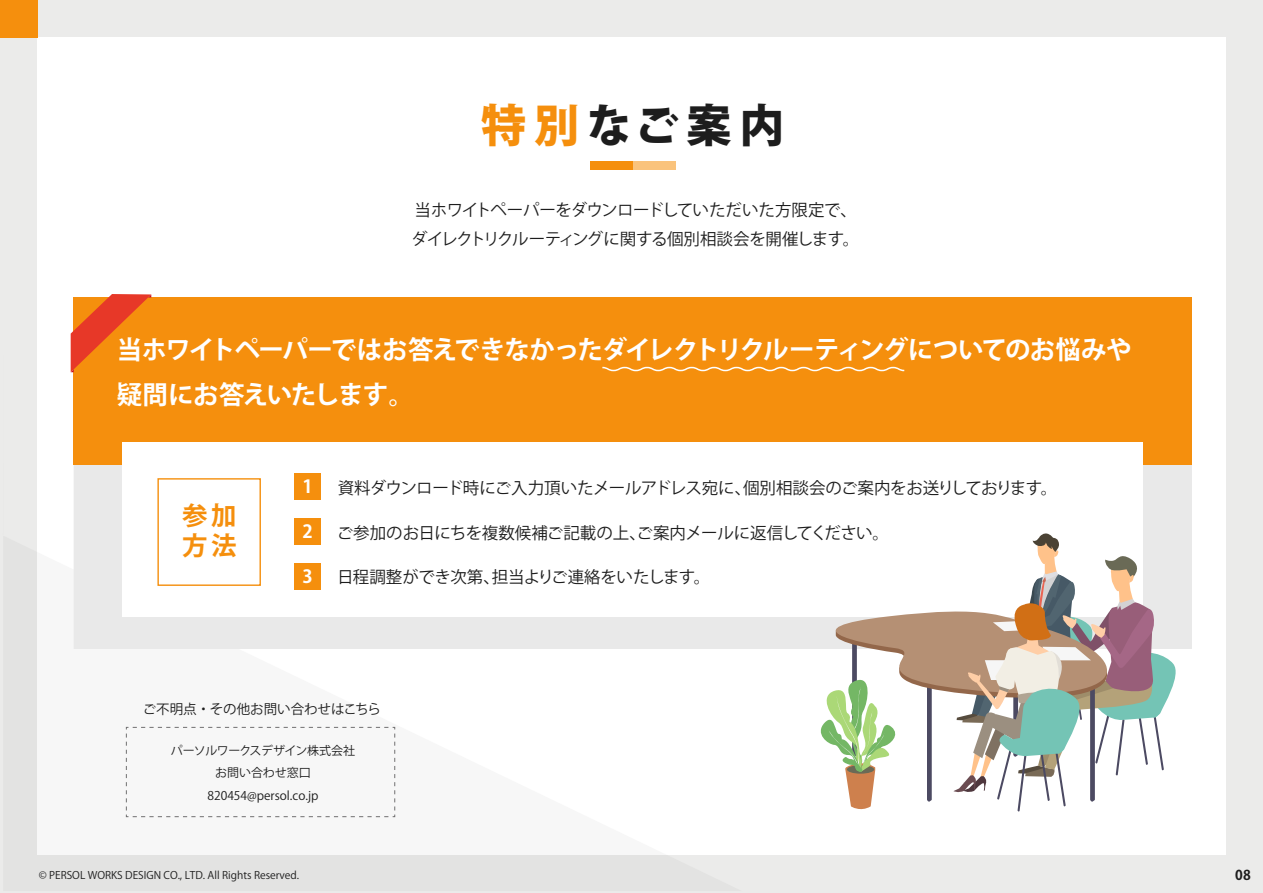
<style>
.page{position:relative;width:1263px;height:893px;background:#ebebea}
.page>*{position:absolute;margin:0;border:0;box-sizing:border-box;transform-origin:0 0}
.t1{font:800 45px "Koz Go Pr 6 N";letter-spacing:.16em;color:#1d1d1d}
.t2{font:700 25.5px/45px "Koz Go Pr 6 N";letter-spacing:-.04em;color:#fff}
.t3{font:700 25.5px/30px "Koz Go Pr 6 N";color:#f58f0d}
.t4{font:700 18px "Koz Go Pr 6 N";color:#fff}
.t5{font:16.5px/28.5px "Koz Go Pr 6 N";letter-spacing:-.03em;color:#1d1d1d}
.t6{font:16.5px "Koz Go Pr 6 N";letter-spacing:-.01em;color:#1d1d1d}
.t7{font:13.5px "Koz Go Pr 6 N";color:#1d1d1d}
.t8{font:700 13.5px "Koz Go Pr 6 N";color:#1d1d1d}
.t9{font:12px/22.5px "Koz Go Pr 6 N";color:#1d1d1d;text-align:center}
.t10{font:10.5px "Koz Go Pr 6 N";color:#1d1d1d}
.s1{color:#f58f0d}
</style>
<div class="page">
<div style="left:38px;top:38px;width:1188px;height:817px;background:#fff"></div>
<div style="left:0;top:0;width:38px;height:38px;background:#f58f0d"></div>
<div style="left:590px;top:161px;width:85px;height:9px;background:#fac37c"></div>
<div style="left:590px;top:161px;width:43px;height:9px;background:#f58f0d"></div>
<svg style="left:126px;top:727px;width:269px;height:90px"></svg>
<div style="left:74px;top:297px;width:1118px;height:352px;background:#e9e9e9"></div>
<div style="left:74px;top:297px;width:1118px;height:168px;background:#f58f0d"></div>
<div style="left:123px;top:443px;width:1020px;height:174px;background:#fff"></div>
<div style="left:157px;top:478px;width:104px;height:108px;border:1px solid #f58f0d"></div>
<div style="left:295px;top:473px;width:26px;height:26px;background:#f58f0d"></div>
<div style="left:295px;top:518px;width:26px;height:26px;background:#f58f0d"></div>
<div style="left:295px;top:563px;width:26px;height:26px;background:#f58f0d"></div>
<svg style="left:71px;top:294px;width:80px;height:78px"></svg>
<svg style="left:820px;top:533px;width:356px;height:279px"></svg>
<svg style="left:602px;top:366px;width:303px;height:6px"></svg>
<h1 class="t1" style="left:481px;top:100px;width:305px"><span class="s1">特別</span>なご案内</h1>
<p class="t5" style="left:411px;top:196px;width:449px">当ホワイトペーパーをダウンロードしていただいた方限定で、ダイレクトリクルーティングに関する個別相談会を開催します。</p>
<h2 class="t2" style="left:117px;top:328px;width:1016px">当ホワイトペーパーではお答えできなかったダイレクトリクルーティングについてのお悩みや疑問にお答えいたします。</h2>
<h2 class="t3" style="left:182px;top:501px;width:56px">参加方法</h2>
<p class="t4" style="left:302px;top:476px;width:12px">1</p>
<p class="t5" style="left:338px;top:474px;width:721px">資料ダウンロード時にご入力頂いたメールアドレス宛に、個別相談会のご案内をお送りしております。</p>
<p class="t4" style="left:302px;top:521px;width:12px">2</p>
<p class="t6" style="left:337px;top:524px;width:554px">ご参加のお日にちを複数候補ご記載の上、ご案内メールに返信してください。</p>
<p class="t4" style="left:302px;top:566px;width:12px">3</p>
<p class="t5" style="left:337px;top:563px;width:375px">日程調整ができ次第、担当よりご連絡をいたします。</p>
<p class="t7" style="left:143px;top:701px;width:240px">ご不明点・その他お問い合わせはこちら</p>
<p class="t9" style="left:171px;top:739px;width:186px">パーソルワークスデザイン株式会社お問い合わせ窓口<br>820454@persol.co.jp</p>
<p class="t10" style="left:39px;top:869px;width:262px">© PERSOL WORKS DESIGN CO., LTD. All Rights Reserved.</p>
<p class="t8" style="left:1235px;top:867px;width:17px">08</p>
</div>
